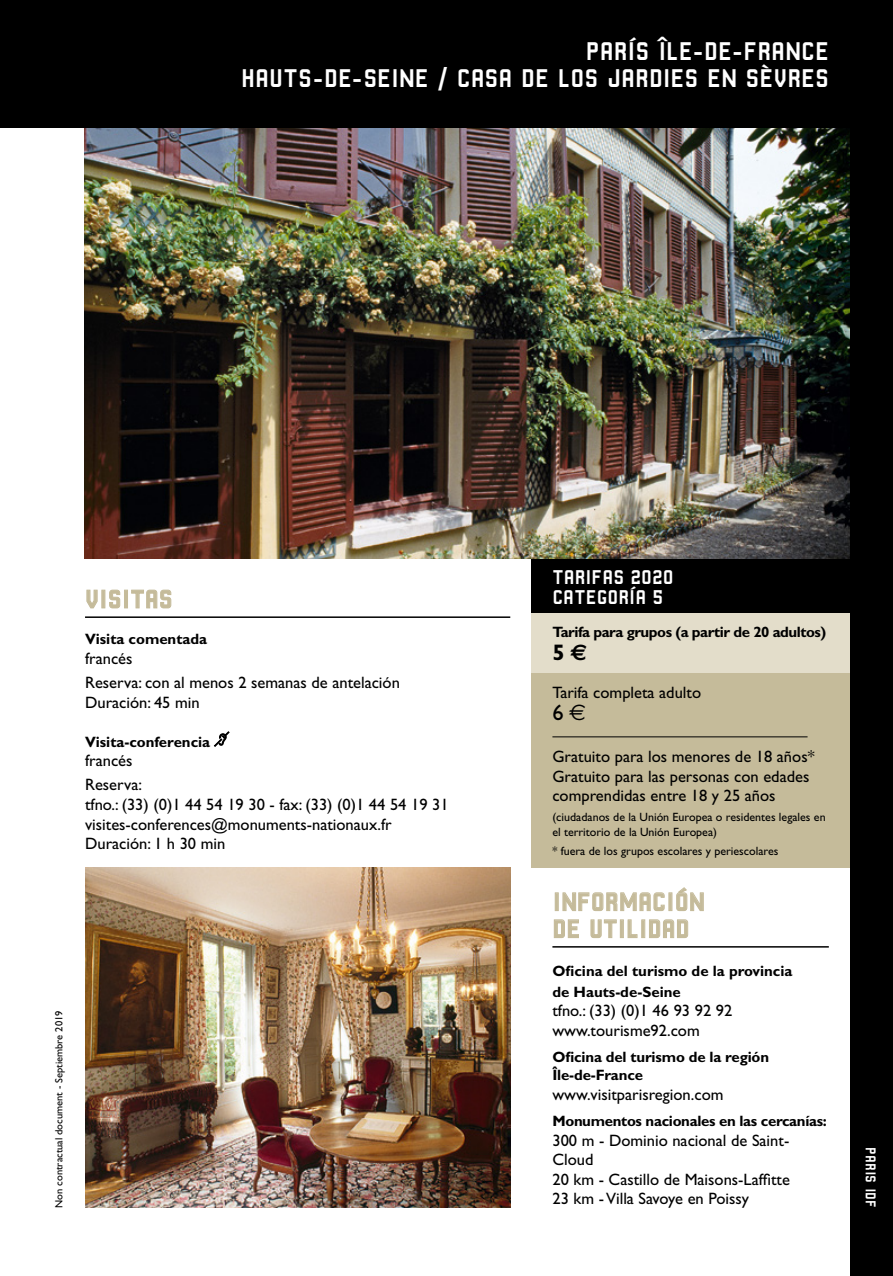
<style>
.page{position:relative;width:893px;height:1276px;background:#fff}
.page>*{position:absolute;margin:0;border:0;box-sizing:border-box;transform-origin:0 0}
.monuments_bandeau_20{font:27px/27px "Robust CMN";color:#fff;text-align:right}
.sous-titre_2016{font:27px/27px "Robust CMN";color:#c5bb9a}
.t1{font:700 22.5px "Gill Sans";color:#000}
.prix_2016{font:22.5px "Gill Sans";color:#000}
.titre_tableau{font:21px/19.5px "Robust CMN";color:#fff}
.sur_reservation_espa{font:16.5px/19.5px "Gill Sans";color:#000}
.prix_2016-2{font:16.5px "Gill Sans";color:#000}
.intertitre_2016{font:700 15px/21px "Gill Sans";letter-spacing:-.01em;color:#000}
.intertitre_2016-2{font:700 15px "Gill Sans";letter-spacing:-.03em;color:#000}
.t2{font:15px "Robust CMN";color:#fff}
.info_tarif_2016{font:12px/15px "Gill Sans";color:#000}
.t3{font:10.5px "Gill Sans";color:#000}
.s1{font-family:"Euro Sans"}
</style>
<div class="page">
<div style="left:531px;top:558px;width:340px;height:55px;background:#000"></div>
<div style="left:531px;top:613px;width:340px;height:60px;background:#e3ddca"></div>
<div style="left:531px;top:673px;width:340px;height:194px;background:#c5bb9a"></div>
<hr style="left:552px;top:736px;width:255px;height:1px;background:#000">
<hr style="left:552px;top:946px;width:277px;height:1px;background:#000">
<div style="left:555px;top:892px;width:4px;height:19px;border:1px solid #c5bb9a"></div>
<svg style="left:562px;top:892px;width:103px;height:20px"></svg>
<div style="left:668px;top:892px;width:4px;height:19px;border:1px solid #c5bb9a"></div>
<svg style="left:676px;top:887px;width:28px;height:25px"></svg>
<svg style="left:553px;top:919px;width:26px;height:19px"></svg>
<svg style="left:590px;top:919px;width:27px;height:19px"></svg>
<div style="left:620px;top:919px;width:4px;height:19px;border:1px solid #c5bb9a"></div>
<svg style="left:627px;top:919px;width:11px;height:19px"></svg>
<div style="left:641px;top:919px;width:4px;height:19px;border:1px solid #c5bb9a"></div>
<svg style="left:649px;top:919px;width:40px;height:19px"></svg>
<img style="left:85px;top:128px;width:765px;height:430px">
<img style="left:85px;top:867px;width:425px;height:341px">
<hr style="left:85px;top:616px;width:425px;height:2px;background:#000">
<svg style="left:86px;top:589px;width:12px;height:20px"></svg>
<div style="left:101px;top:589px;width:4px;height:19px;border:1px solid #c5bb9a"></div>
<svg style="left:109px;top:589px;width:12px;height:20px"></svg>
<div style="left:124px;top:589px;width:4px;height:19px;border:1px solid #c5bb9a"></div>
<svg style="left:131px;top:589px;width:41px;height:20px"></svg>
<svg style="left:214px;top:732px;width:15px;height:14px"></svg>
<div style="left:0;top:0;width:893px;height:128px;background:#000"></div>
<div style="left:850px;top:128px;width:43px;height:1148px;background:#000"></div>
<p class="monuments_bandeau_20" style="left:241px;top:37px;width:589px">PARÍS ÎLE-DE-FRANCE<br>HAUTS-DE-SEINE / CASA DE LOS JARDIES EN SÈVRES</p>
<p class="sous-titre_2016" style="left:85px;top:585px;width:89px">VISITAS</p>
<p class="intertitre_2016" style="left:85px;top:629px;width:124px">Visita comentada</p>
<p class="sur_reservation_espa" style="left:85px;top:649px;width:49px">francés</p>
<p class="sur_reservation_espa" style="left:85px;top:673px;width:316px">Reserva: con al menos 2 semanas de antelación</p>
<p class="sur_reservation_espa" style="left:85px;top:692px;width:116px">Duración: 45 min</p>
<p class="intertitre_2016" style="left:85px;top:731px;width:127px">Visita-conferencia</p>
<p class="sur_reservation_espa" style="left:85px;top:751px;width:49px">francés</p>
<p class="sur_reservation_espa" style="left:85px;top:774px;width:365px">Reserva:<br>tfno.: (33) (0)1 44 54 19 30 - fax: (33) (0)1 44 54 19 31 visites-conferences@monuments-nationaux.fr</p>
<p class="sur_reservation_espa" style="left:85px;top:834px;width:142px">Duración: 1 h 30 min</p>
<p class="t3" style="left:53px;top:1208px;width:199px;rotate:-90deg">Non contractual document - Septiembre 2019</p>
<p class="titre_tableau" style="left:552px;top:567px;width:123px">TARIFAS 2020<br>CATEGORÍA 5</p>
<p class="intertitre_2016-2" style="left:552px;top:623px;width:275px">Tarifa para grupos (a partir de 20 adultos)</p>
<p class="t1" style="left:552px;top:639px;width:36px">5<span class="s1">€</span></p>
<p class="prix_2016-2" style="left:552px;top:683px;width:150px">Tarifa completa adulto</p>
<p class="prix_2016" style="left:552px;top:700px;width:35px">6 <span class="s1">€</span></p>
<p class="sur_reservation_espa" style="left:552px;top:747px;width:264px">Gratuito para los menores de 18 años*</p>
<p class="sur_reservation_espa" style="left:552px;top:766px;width:258px">Gratuito para las personas con edades comprendidas entre 18 y 25 años</p>
<p class="info_tarif_2016" style="left:552px;top:809px;width:275px">(ciudadanos de la Unión Europea o residentes legales en el territorio de la Unión Europea)</p>
<p class="info_tarif_2016" style="left:552px;top:843px;width:227px">* fuera de los grupos escolares y periescolares</p>
<p class="sous-titre_2016" style="left:552px;top:888px;width:154px">INFORMACIÓN<br>DE UTILIDAD</p>
<p class="intertitre_2016" style="left:552px;top:960px;width:242px">Oficina del turismo de la provincia de Hauts-de-Seine</p>
<p class="sur_reservation_espa" style="left:552px;top:1001px;width:181px">tfno.: (33) (0)1 46 93 92 92 www.tourisme92.com</p>
<p class="intertitre_2016" style="left:552px;top:1048px;width:218px;line-height:18px">Oficina del turismo de la región<br>Île-de-France</p>
<p class="sur_reservation_espa" style="left:552px;top:1084px;width:173px">www.visitparisregion.com</p>
<p class="intertitre_2016" style="left:552px;top:1110px;width:276px">Monumentos nacionales en las cercanías:</p>
<p class="sur_reservation_espa" style="left:552px;top:1130px;width:239px">300 m - Dominio nacional de Saint-<br>Cloud<br>20 km - Castillo de Maisons-Laffitte<br>23 km - Villa Savoye en Poissy</p>
<p class="t2" style="left:879px;top:1147px;width:62px;rotate:90deg">PARIS IDF</p>
</div>
